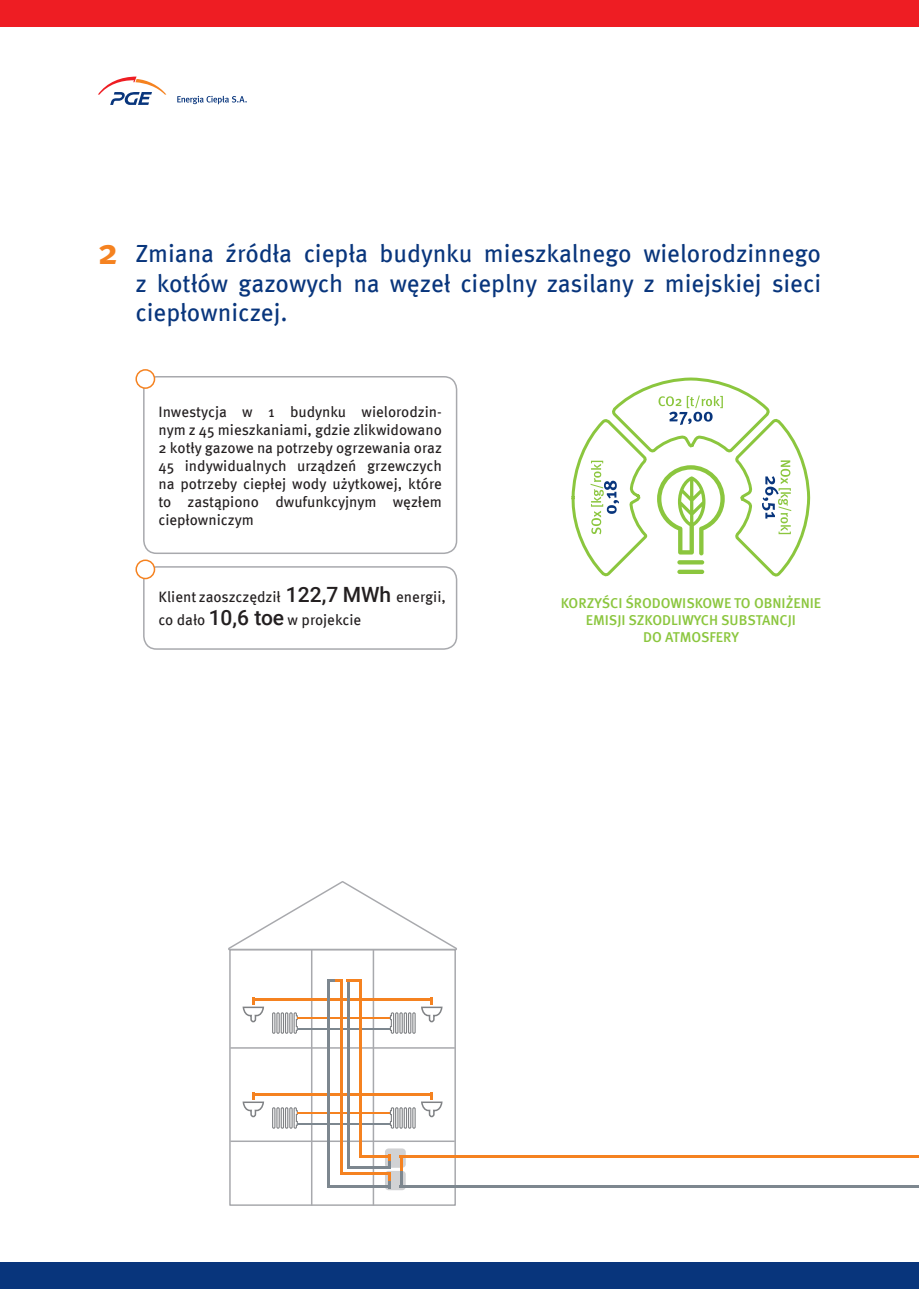
<style>
.page{position:relative;width:919px;height:1289px;background:#fff}
.page>*{position:absolute;margin:0;border:0;box-sizing:border-box;transform-origin:0 0}
.t1{font:700 36px "Meta Pro";color:#f58220}
.t2{font:24.75px/29.7px "Meta Pro";color:#08357c;text-align:justify}
.t3{font:15px/18px "Meta Pro";letter-spacing:-.005em;color:#231f20;text-align:justify}
.t4{font:500 14.25px "Meta Pro";color:#8bc63e}
.s1{font-family:"Roboto";font-weight:500;font-size:21px}
</style>
<div class="page">
<div style="left:229px;top:948px;width:227px;height:257px;border:2px solid #a8a9ad"></div>
<hr style="left:311px;top:949px;width:1px;height:256px;background:#a8a9ad">
<hr style="left:372px;top:949px;width:2px;height:256px;background:#a8a9ad">
<svg style="left:228px;top:881px;width:229px;height:69px"></svg>
<hr style="left:230px;top:1047px;width:225px;height:1px;background:#a8a9ad">
<hr style="left:230px;top:1140px;width:224px;height:1px;background:#a8a9ad">
<div style="left:385px;top:1148px;width:21px;height:19px;background:#d1d2d4;border-radius:4px"></div>
<div style="left:385px;top:1170px;width:21px;height:20px;background:#d1d2d4;border-radius:4px"></div>
<svg style="left:242px;top:1092px;width:201px;height:37px"></svg>
<hr style="left:359px;top:979px;width:3px;height:178px;background:#f58220">
<hr style="left:346px;top:979px;width:3px;height:189px;background:#7d878f">
<hr style="left:327px;top:979px;width:3px;height:208px;background:#7d878f">
<hr style="left:340px;top:979px;width:2px;height:196px;background:#f58220">
<hr style="left:359px;top:1154px;width:31px;height:3px;background:#f58220">
<hr style="left:340px;top:1172px;width:50px;height:3px;background:#f58220">
<hr style="left:346px;top:1165px;width:44px;height:3px;background:#7d878f">
<hr style="left:327px;top:1185px;width:63px;height:2px;background:#7d878f">
<svg style="left:330px;top:979px;width:29px;height:3px"></svg>
<svg style="left:242px;top:997px;width:201px;height:37px"></svg>
<svg style="left:387px;top:1154px;width:3px;height:31px"></svg>
<hr style="left:400px;top:1154px;width:3px;height:17px;background:#f58220">
<hr style="left:400px;top:1154px;width:518px;height:3px;background:#f58220">
<hr style="left:400px;top:1185px;width:518px;height:2px;background:#7d878f">
<hr style="left:400px;top:1171px;width:3px;height:16px;background:#7d878f">
<svg style="left:98px;top:77px;width:68px;height:28px"></svg>
<svg style="left:177px;top:96px;width:70px;height:8px"></svg>
<div style="left:0;top:1262px;width:918px;height:26px;background:#08357c"></div>
<div style="left:0;top:0;width:918px;height:26px;background:#ee1d23"></div>
<svg style="left:571px;top:377px;width:240px;height:200px"></svg>
<div style="left:143px;top:566px;width:314px;height:83px;border:2px solid #a8a9ad;border-radius:13px"></div>
<div style="left:143px;top:376px;width:314px;height:178px;border:2px solid #a8a9ad;border-radius:13px"></div>
<div style="left:136px;top:370px;width:18px;height:18px;background:#fff;border-radius:50%"></div>
<div style="left:135px;top:369px;width:20px;height:20px;border:2px solid #f58220;border-radius:50%"></div>
<div style="left:136px;top:560px;width:18px;height:18px;background:#fff;border-radius:50%"></div>
<div style="left:135px;top:559px;width:20px;height:20px;border:2px solid #f58220;border-radius:50%"></div>
<p class="t1" style="left:98px;top:223px;width:22px">2</p>
<p class="t2" style="left:135px;top:237px;width:687px">Zmiana źródła ciepła budynku mieszkalnego wielorodzinnego z kotłów gazowych na węzeł cieplny zasilany z miejskiej sieci ciepłowniczej.</p>
<p class="t3" style="left:158px;top:402px;width:285px">Inwestycja w 1 budynku wielorodzin-</p>
<p class="t3" style="left:158px;top:420px;width:285px">nym z 45 mieszkaniami, gdzie zlikwidowano 2 kotły gazowe na potrzeby ogrzewania oraz 45 indywidualnych urządzeń grzewczych na potrzeby ciepłej wody użytkowej, które to zastąpiono dwufunkcyjnym węzłem ciepłowniczym</p>
<p class="t3" style="left:158px;top:587px;width:289px">Klient zaoszczędził <span class="s1">122,7 MWh</span> energii,</p>
<p class="t3" style="left:158px;top:609px;width:204px">co dało <span class="s1">10,6 toe</span> w projekcie</p>
<p class="t4" style="left:560px;top:591px;width:262px">KORZYŚCI ŚRODOWISKOWE TO OBNIŻENIE</p>
<p class="t4" style="left:585px;top:608px;width:212px">EMISJI SZKODLIWYCH SUBSTANCJI</p>
<p class="t4" style="left:643px;top:626px;width:97px">DO ATMOSFERY</p>
</div>
